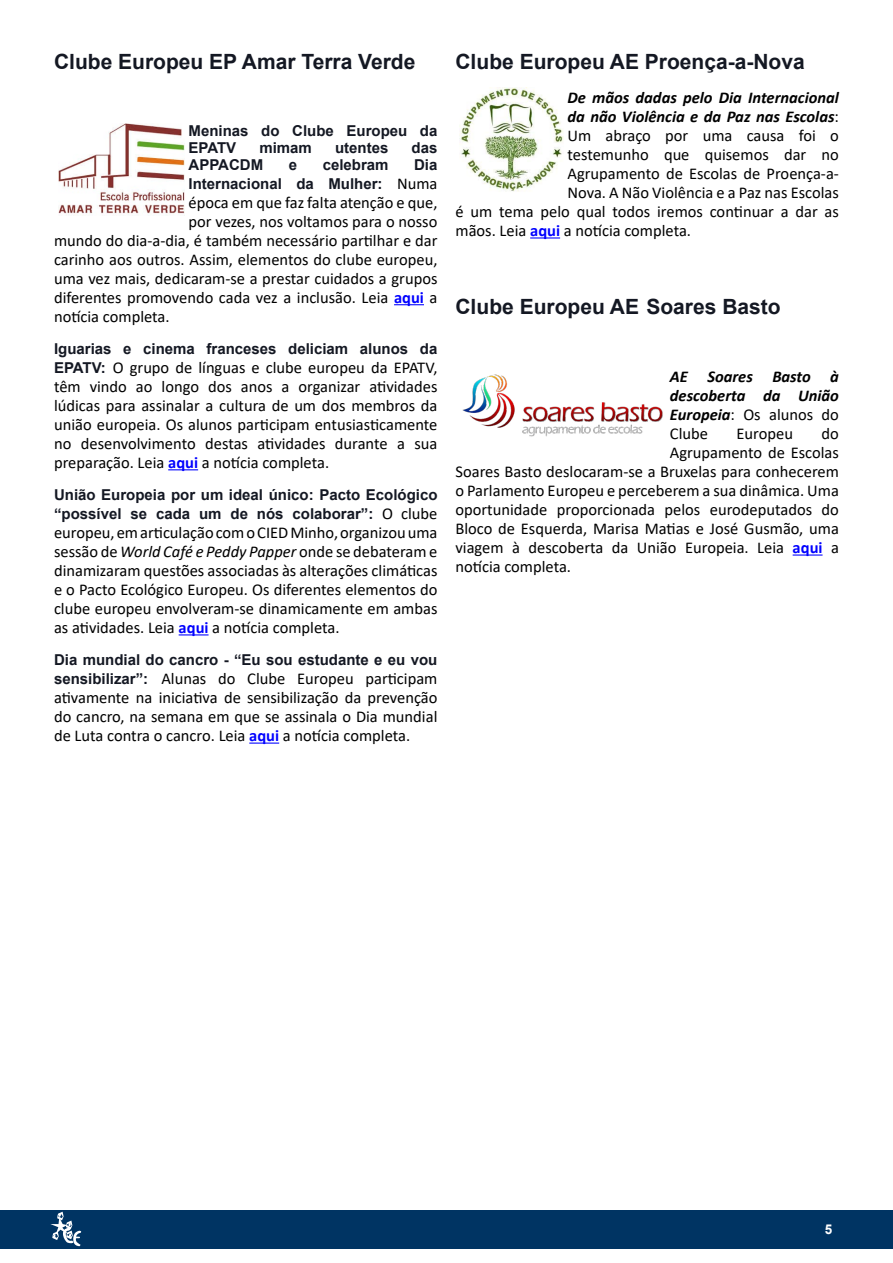
<style>
.page{position:relative;width:893px;height:1263px;background:#fff}
.page>*{position:absolute;margin:0;border:0;box-sizing:border-box;transform-origin:0 0}
.t1{font:700 21px "Arial";color:#141823}
.t2{font:16.5px/18.9px "Calibri";color:#000;text-align:justify}
.t3{font:italic 700 16.5px/19px "Calibri";color:#000;text-align:justify}
.t4{font:700 15px/17.2px "Arial";color:#141823}
.t5{font:700 13.5px "Arial";color:#fff}
.s1{font-family:"Calibri";font-weight:400;font-size:16.5px;color:#000}
.s2{font-weight:700;color:#00f}
.s3{font-family:"Arial";font-weight:700;font-size:15px;color:#141823}
.s4{font-style:italic}
.s5{font-weight:400;font-style:normal}
</style>
<div class="page">
<div style="left:0;top:1211px;width:893px;height:38px;background:#003463"></div>
<svg style="left:48px;top:1210px;width:34px;height:37px"></svg>
<hr style="left:394px;top:304px;width:30px;height:1px;background:#00f">
<hr style="left:168px;top:469px;width:30px;height:1px;background:#00f">
<hr style="left:179px;top:634px;width:30px;height:1px;background:#00f">
<hr style="left:249px;top:742px;width:30px;height:2px;background:#00f">
<img style="left:58px;top:124px;width:126px;height:91px">
<hr style="left:530px;top:237px;width:30px;height:1px;background:#00f">
<hr style="left:793px;top:554px;width:29px;height:2px;background:#00f">
<img style="left:460px;top:87px;width:103px;height:105px">
<img style="left:462px;top:374px;width:201px;height:63px">
<p class="t1" style="left:54px;top:47px;width:363px">Clube Europeu EP Amar Terra Verde</p>
<p class="t4" style="left:189px;top:122px;width:250px">Meninas do Clube Europeu da<br>EPATV</p>
<p class="t4" style="left:259px;top:139px;width:54px">mimam</p>
<p class="t4" style="left:335px;top:139px;width:55px">utentes</p>
<p class="t4" style="left:412px;top:139px;width:27px">das</p>
<p class="t4" style="left:189px;top:156px;width:76px">APPACDM</p>
<p class="t4" style="left:289px;top:156px;width:10px">e</p>
<p class="t4" style="left:323px;top:156px;width:67px">celebram</p>
<p class="t4" style="left:189px;top:155px;width:250px;line-height:19px;text-align:right">Dia<br>Internacional da Mulher: <span class="s1">Numa</span></p>
<p class="t2" style="left:189px;top:193px;width:250px">época em que faz falta atenção e que,</p>
<p class="t2" style="left:189px;top:212px;width:250px">por vezes, nos voltamos para o nosso</p>
<p class="t2" style="left:54px;top:231px;width:385px">mundo do dia-a-dia, é também necessário partilhar e dar</p>
<p class="t2" style="left:54px;top:250px;width:385px">carinho aos outros. Assim, elementos do clube europeu,</p>
<p class="t2" style="left:54px;top:269px;width:385px">uma vez mais, dedicaram-se a prestar cuidados a grupos</p>
<p class="t2" style="left:54px;top:287px;width:385px">diferentes promovendo cada vez a inclusão. Leia <span class="s2">aqui</span> a</p>
<p class="t2" style="left:54px;top:306px;width:117px">notícia completa.</p>
<p class="t4" style="left:54px;top:340px;width:385px">Iguarias e cinema franceses deliciam alunos da</p>
<p class="t2" style="left:54px;top:358px;width:385px"><span class="s3">EPATV:</span> O grupo de línguas e clube europeu da EPATV, têm vindo ao longo dos anos a organizar atividades lúdicas para assinalar a cultura de um dos membros da união europeia. Os alunos participam entusiasticamente no desenvolvimento destas atividades durante a sua preparação. Leia <span class="s2">aqui</span> a notícia completa.</p>
<p class="t4" style="left:54px;top:486px;width:385px;line-height:18.9px">União Europeia por um ideal único: Pacto Ecológico “possível se cada um de nós colaborar”: <span class="s1">O clube</span></p>
<p class="t2" style="left:54px;top:523px;width:385px">europeu, em articulação com o CIED Minho, organizou uma sessão de <span class="s4">World Café e Peddy Papper</span> onde se debateram e dinamizaram questões associadas às alterações climáticas e o Pacto Ecológico Europeu. Os diferentes elementos do clube europeu envolveram-se dinamicamente em ambas as atividades. Leia <span class="s2">aqui</span> a notícia completa.</p>
<p class="t4" style="left:54px;top:652px;width:385px">Dia mundial do cancro - “Eu sou estudante e eu vou</p>
<p class="t2" style="left:54px;top:669px;width:385px"><span class="s3">sensibilizar”:</span> Alunas do Clube Europeu participam ativamente na iniciativa de sensibilização da prevenção do cancro, na semana em que se assinala o Dia mundial de Luta contra o cancro. Leia <span class="s2">aqui</span> a notícia completa.</p>
<p class="t1" style="left:455px;top:47px;width:351px">Clube Europeu AE Proença-a-Nova</p>
<p class="t3" style="left:567px;top:88px;width:273px">De mãos dadas pelo Dia Internacional</p>
<p class="t3" style="left:567px;top:107px;width:273px">da não Violência e da Paz nas Escolas<span class="s5">:</span></p>
<p class="t2" style="left:567px;top:126px;width:273px">Um abraço por uma causa foi o</p>
<p class="t2" style="left:567px;top:145px;width:273px">testemunho que quisemos dar no</p>
<p class="t2" style="left:567px;top:164px;width:273px">Agrupamento de Escolas de Proença-a-</p>
<p class="t2" style="left:567px;top:183px;width:273px">Nova. A Não Violência e a Paz nas Escolas</p>
<p class="t2" style="left:455px;top:202px;width:385px">é um tema pelo qual todos iremos continuar a dar as</p>
<p class="t2" style="left:455px;top:221px;width:237px">mãos. Leia <span class="s2">aqui</span> a notícia completa.</p>
<p class="t1" style="left:455px;top:292px;width:327px">Clube Europeu AE Soares Basto</p>
<p class="t3" style="left:670px;top:367px;width:171px">AE Soares Basto à descoberta da União Europeia<span class="s5">: Os alunos do Clube</span></p>
<p class="t2" style="left:737px;top:424px;width:58px">Europeu</p>
<p class="t2" style="left:822px;top:424px;width:19px">do</p>
<p class="t2" style="left:670px;top:443px;width:171px">Agrupamento de Escolas</p>
<p class="t2" style="left:455px;top:462px;width:385px">Soares Basto deslocaram-se a Bruxelas para conhecerem</p>
<p class="t2" style="left:455px;top:481px;width:385px">o Parlamento Europeu e perceberem a sua dinâmica. Uma</p>
<p class="t2" style="left:455px;top:500px;width:385px">oportunidade proporcionada pelos eurodeputados do</p>
<p class="t2" style="left:455px;top:519px;width:385px">Bloco de Esquerda, Marisa Matias e José Gusmão, uma</p>
<p class="t2" style="left:455px;top:538px;width:385px">viagem à descoberta da União Europeia. Leia <span class="s2">aqui</span> a</p>
<p class="t2" style="left:455px;top:557px;width:117px">notícia completa.</p>
<p class="t5" style="left:825px;top:1219px;width:9px">5</p>
</div>
